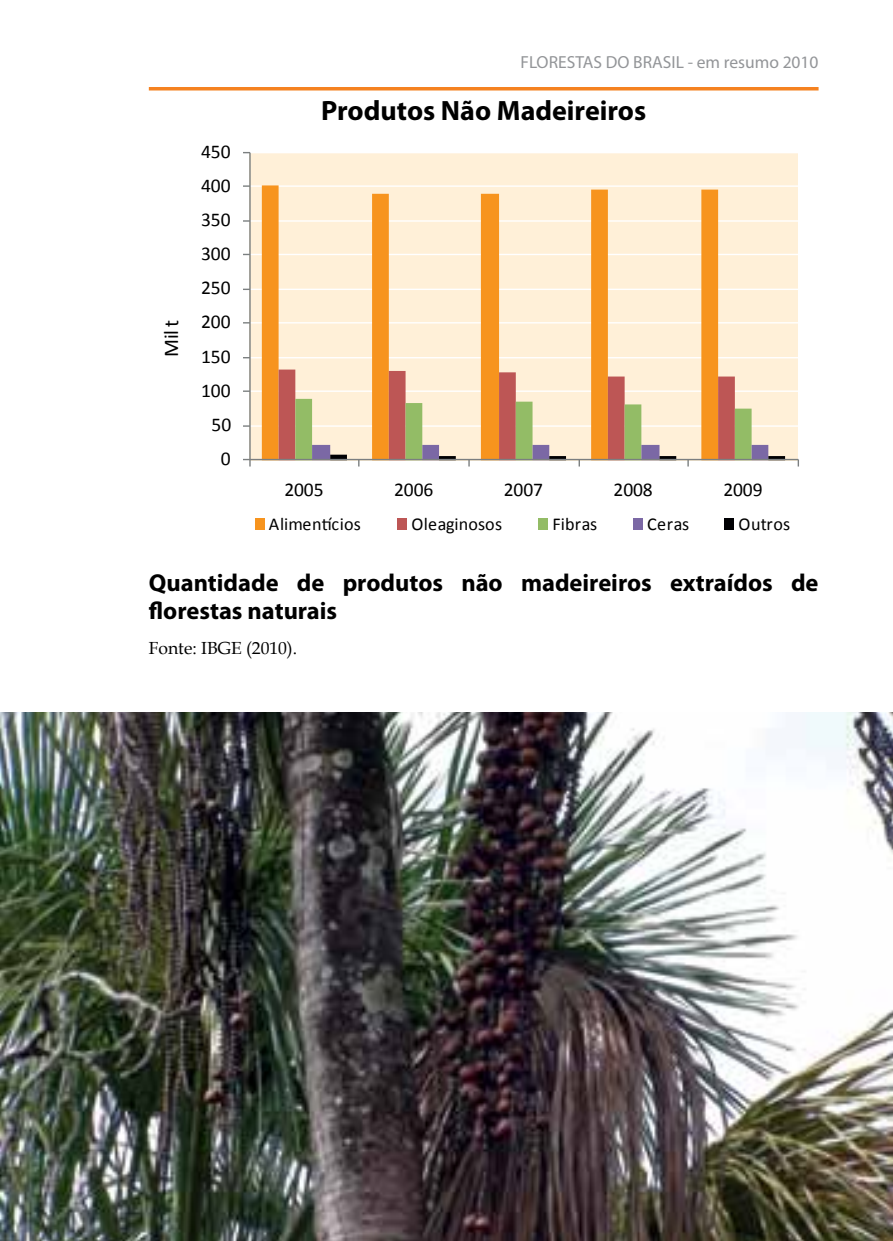
<style>
.page{position:relative;width:893px;height:1241px;background:#fff}
.page>*{position:absolute;margin:0;border:0;box-sizing:border-box;transform-origin:0 0}
.t1{font:700 28px "Myriad Pro";color:#000}
.t2{font:700 24.5px/28px "Myriad Pro";color:#000}
.t3{font:21px "Calibri";color:#000}
.t4{font:19.6px "Calibri";letter-spacing:-.005em;color:#000}
.t5{font:18.2px "Calibri";letter-spacing:.01em;color:#000}
.t6{font:17.5px "Myriad Pro";color:#939598}
.t7{font:17.5px "Book Antiqua";color:#000}
</style>
<div class="page">
<hr style="left:149px;top:87px;width:670px;height:3px;background:#f58220">
<div style="left:249px;top:152px;width:549px;height:308px;background:#fff0d8"></div>
<hr style="left:250px;top:152px;width:548px;height:1px;background:#fff">
<hr style="left:250px;top:185px;width:548px;height:2px;background:#fff">
<hr style="left:250px;top:220px;width:548px;height:2px;background:#fff">
<hr style="left:250px;top:254px;width:548px;height:1px;background:#fff">
<hr style="left:250px;top:288px;width:548px;height:2px;background:#fff">
<hr style="left:250px;top:322px;width:548px;height:1px;background:#fff">
<hr style="left:250px;top:357px;width:548px;height:1px;background:#fff">
<hr style="left:250px;top:390px;width:548px;height:2px;background:#fff">
<hr style="left:250px;top:425px;width:548px;height:1px;background:#fff">
<svg style="left:262px;top:185px;width:456px;height:274px"></svg>
<svg style="left:768px;top:456px;width:17px;height:3px"></svg>
<hr style="left:249px;top:153px;width:2px;height:306px;background:#7b7f80">
<svg style="left:243px;top:185px;width:7px;height:2px"></svg>
<svg style="left:243px;top:220px;width:7px;height:2px"></svg>
<svg style="left:243px;top:288px;width:7px;height:2px"></svg>
<svg style="left:243px;top:390px;width:7px;height:2px"></svg>
<hr style="left:250px;top:459px;width:548px;height:1px;background:#7b7f80">
<svg style="left:279px;top:369px;width:489px;height:97px"></svg>
<svg style="left:243px;top:459px;width:8px;height:7px"></svg>
<div style="left:255px;top:518px;width:10px;height:12px;background:#f7941e"></div>
<div style="left:397px;top:518px;width:10px;height:12px;background:#bd5655"></div>
<div style="left:538px;top:518px;width:10px;height:12px;background:#93bc66"></div>
<div style="left:633px;top:518px;width:10px;height:12px;background:#7b68a5"></div>
<div style="left:724px;top:518px;width:9px;height:12px;background:#000003"></div>
<img style="left:0;top:712px;width:893px;height:528px">
<p class="t3" style="left:158px;top:357px;width:39px;rotate:-90deg">Mil t</p>
<p class="t4" style="left:201px;top:139px;width:31px">450</p>
<p class="t4" style="left:201px;top:173px;width:31px">400</p>
<p class="t4" style="left:201px;top:207px;width:31px">350</p>
<p class="t4" style="left:201px;top:241px;width:31px">300</p>
<p class="t4" style="left:201px;top:275px;width:31px">250</p>
<p class="t4" style="left:201px;top:309px;width:31px">200</p>
<p class="t4" style="left:201px;top:344px;width:31px">150</p>
<p class="t4" style="left:201px;top:378px;width:31px">100</p>
<p class="t4" style="left:212px;top:412px;width:21px">50</p>
<p class="t4" style="left:221px;top:446px;width:11px">0</p>
<p class="t6" style="left:521px;top:51px;width:300px">FLORESTAS DO BRASIL - em resumo 2010</p>
<p class="t1" style="left:321px;top:93px;width:326px">Produtos Não Madeireiros</p>
<p class="t4" style="left:284px;top:477px;width:41px">2005</p>
<p class="t4" style="left:394px;top:477px;width:41px">2006</p>
<p class="t4" style="left:504px;top:477px;width:41px">2007</p>
<p class="t4" style="left:614px;top:477px;width:41px">2008</p>
<p class="t4" style="left:723px;top:477px;width:41px">2009</p>
<p class="t5" style="left:269px;top:513px;width:94px">Alimentícios</p>
<p class="t5" style="left:411px;top:513px;width:92px">Oleaginosos</p>
<p class="t5" style="left:552px;top:513px;width:46px">Fibras</p>
<p class="t5" style="left:647px;top:513px;width:43px">Ceras</p>
<p class="t5" style="left:738px;top:513px;width:53px">Outros</p>
<p class="t2" style="left:149px;top:567px;width:671px">Quantidade de produtos não madeireiros extraídos de florestas naturais</p>
<p class="t7" style="left:149px;top:636px;width:150px">Fonte: IBGE (2010).</p>
</div>
